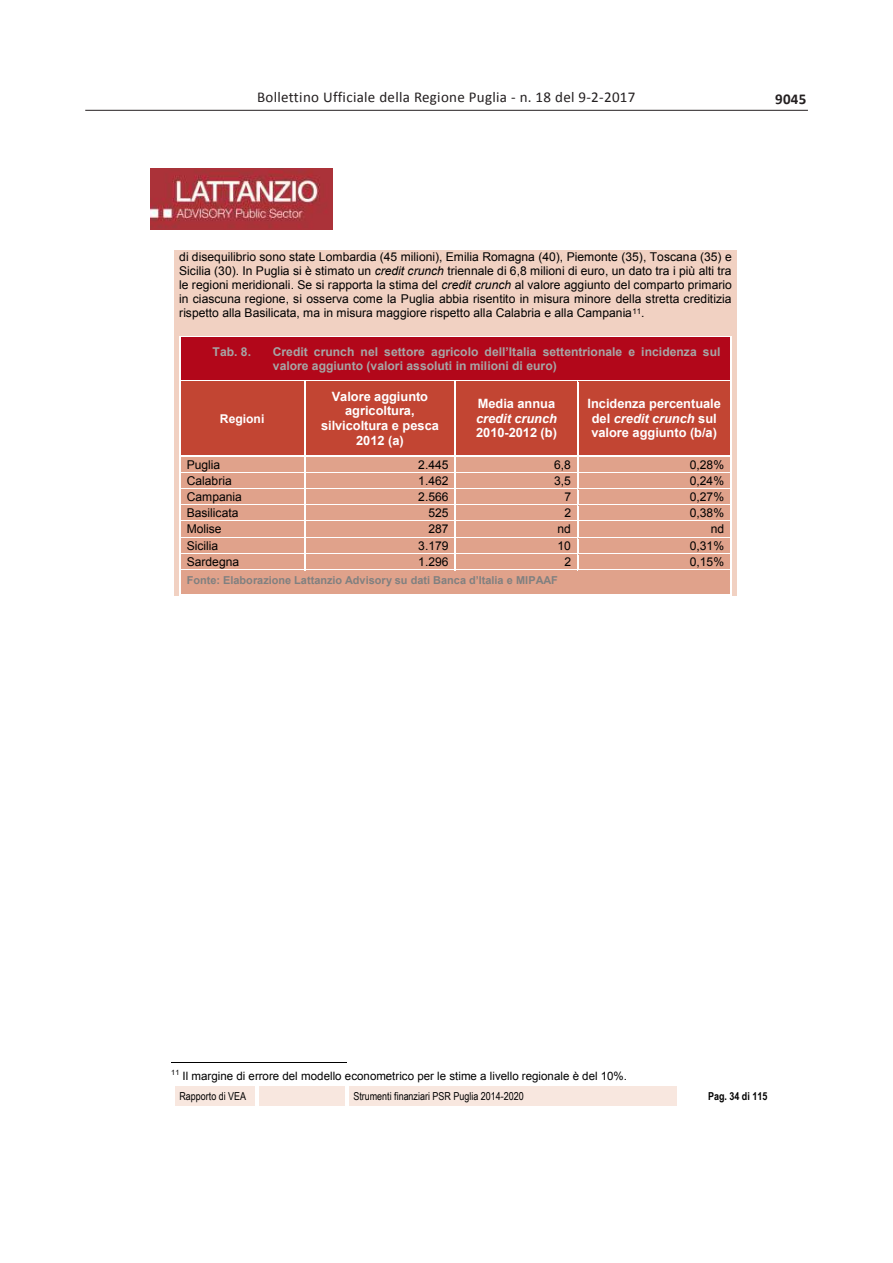
<style>
.page{position:relative;width:893px;height:1263px;background:#fff}
.page>*{position:absolute;margin:0;border:0;box-sizing:border-box;transform-origin:0 0}
.t1{font:15px "Calibri";letter-spacing:.02em;color:#231f20}
.t2{font:700 15px "Calibri";color:#231f20}
.t3{font:700 12.9px/14.7px "Arial";color:#fff;text-align:center}
.t4{font:italic 700 12.9px "Arial";color:#fff}
.t5{font:12.15px/14px "Arial";color:#000;text-align:justify}
.t6{font:700 12.15px/14px "Arial";color:#a6a6a6}
.t7{font:700 12.15px "Arial";color:#fff}
.t8{font:11.55px "Arial";color:#000}
.t9{font:700 10.95px "Arial";color:#808080}
.t10{font:10.95px "Arial Narrow";color:#000}
.t11{font:700 10.95px "Arial Narrow";letter-spacing:-.005em;color:#000}
.s1{font-style:italic}
</style>
<div class="page">
<hr style="left:85px;top:110px;width:723px;height:1px;background:#231f20">
<div style="left:175px;top:1086px;width:80px;height:20px;background:#f8e7df"></div>
<div style="left:259px;top:1086px;width:86px;height:20px;background:#f8e7df"></div>
<div style="left:349px;top:1086px;width:328px;height:20px;background:#f8e7df"></div>
<img style="left:151px;top:169px;width:181px;height:61px">
<div style="left:179px;top:250px;width:553px;height:14px;background:#f1d1c2"></div>
<div style="left:179px;top:264px;width:553px;height:14px;background:#f1d1c2"></div>
<div style="left:179px;top:278px;width:553px;height:14px;background:#f1d1c2"></div>
<div style="left:179px;top:292px;width:553px;height:14px;background:#f1d1c2"></div>
<div style="left:179px;top:306px;width:553px;height:14px;background:#f1d1c2"></div>
<div style="left:179px;top:320px;width:553px;height:16px;background:#f1d1c2"></div>
<div style="left:181px;top:337px;width:549px;height:43px;background:#b2071a"></div>
<div style="left:181px;top:382px;width:123px;height:73px;background:#c24533"></div>
<div style="left:306px;top:382px;width:148px;height:73px;background:#c24533"></div>
<div style="left:456px;top:382px;width:121px;height:73px;background:#c24533"></div>
<div style="left:579px;top:382px;width:151px;height:73px;background:#c24533"></div>
<div style="left:181px;top:457px;width:123px;height:15px;background:#e0a28b"></div>
<div style="left:306px;top:457px;width:148px;height:15px;background:#e0a28b"></div>
<div style="left:456px;top:457px;width:121px;height:15px;background:#e0a28b"></div>
<div style="left:579px;top:457px;width:151px;height:15px;background:#e0a28b"></div>
<div style="left:181px;top:473px;width:123px;height:15px;background:#e0a28b"></div>
<div style="left:306px;top:473px;width:148px;height:15px;background:#e0a28b"></div>
<div style="left:456px;top:473px;width:121px;height:15px;background:#e0a28b"></div>
<div style="left:579px;top:473px;width:151px;height:15px;background:#e0a28b"></div>
<div style="left:181px;top:490px;width:123px;height:14px;background:#e0a28b"></div>
<div style="left:306px;top:490px;width:148px;height:14px;background:#e0a28b"></div>
<div style="left:456px;top:490px;width:121px;height:14px;background:#e0a28b"></div>
<div style="left:579px;top:490px;width:151px;height:14px;background:#e0a28b"></div>
<div style="left:181px;top:506px;width:123px;height:14px;background:#e0a28b"></div>
<div style="left:306px;top:506px;width:148px;height:14px;background:#e0a28b"></div>
<div style="left:456px;top:506px;width:121px;height:14px;background:#e0a28b"></div>
<div style="left:579px;top:506px;width:151px;height:14px;background:#e0a28b"></div>
<div style="left:181px;top:521px;width:123px;height:16px;background:#e0a28b"></div>
<div style="left:306px;top:521px;width:148px;height:16px;background:#e0a28b"></div>
<div style="left:456px;top:521px;width:121px;height:16px;background:#e0a28b"></div>
<div style="left:579px;top:521px;width:151px;height:16px;background:#e0a28b"></div>
<div style="left:181px;top:539px;width:123px;height:14px;background:#e0a28b"></div>
<div style="left:306px;top:539px;width:148px;height:14px;background:#e0a28b"></div>
<div style="left:456px;top:539px;width:121px;height:14px;background:#e0a28b"></div>
<div style="left:579px;top:539px;width:151px;height:14px;background:#e0a28b"></div>
<div style="left:181px;top:555px;width:123px;height:14px;background:#e0a28b"></div>
<div style="left:306px;top:555px;width:148px;height:14px;background:#e0a28b"></div>
<div style="left:456px;top:555px;width:121px;height:14px;background:#e0a28b"></div>
<div style="left:579px;top:555px;width:151px;height:14px;background:#e0a28b"></div>
<div style="left:181px;top:571px;width:549px;height:23px;background:#e0a28b"></div>
<hr style="left:174px;top:250px;width:563px;height:1px;background:#f1d1c2">
<hr style="left:171px;top:1062px;width:175px;height:1px;background:#000">
<p class="t1" style="left:257px;top:88px;width:380px">Bollettino Ufficiale della Regione Puglia - n. 18 del 9-2-2017</p>
<p class="t2" style="left:775px;top:89px;width:33px">9045</p>
<p class="t5" style="left:179px;top:250px;width:554px">di disequilibrio sono state Lombardia (45 milioni), Emilia Romagna (40), Piemonte (35), Toscana (35) e Sicilia (30). In Puglia si è stimato un <span class="s1">credit crunch</span> triennale di 6,8 milioni di euro, un dato tra i più alti tra le regioni meridionali. Se si rapporta la stima del <span class="s1">credit crunch</span> al valore aggiunto del comparto primario in ciascuna regione, si osserva come la Puglia abbia risentito in misura minore della stretta creditizia rispetto alla Basilicata, ma in misura maggiore rispetto alla Calabria e alla Campania<sup>11</sup>.</p>
<p class="t6" style="left:212px;top:345px;width:40px">Tab. 8.</p>
<p class="t6" style="left:273px;top:345px;width:449px">Credit crunch nel settore agricolo dell’Italia settentrionale e incidenza sul valore aggiunto (valori assoluti in milioni di euro)</p>
<p class="t7" style="left:220px;top:410px;width:46px">Regioni</p>
<p class="t3" style="left:321px;top:389px;width:119px">Valore aggiunto agricoltura, silvicoltura e pesca<br>2012 (a)</p>
<p class="t3" style="left:478px;top:397px;width:79px">Media annua</p>
<p class="t4" style="left:476px;top:410px;width:82px">credit crunch</p>
<p class="t3" style="left:476px;top:426px;width:82px">2010-2012 (b)</p>
<p class="t3" style="left:587px;top:397px;width:135px">Incidenza percentuale del <span class="s1">credit crunch</span> sul valore aggiunto (b/a)</p>
<p class="t5" style="left:187px;top:457px;width:35px">Puglia</p>
<p class="t5" style="left:418px;top:457px;width:32px">2.445</p>
<p class="t5" style="left:554px;top:457px;width:18px">6,8</p>
<p class="t5" style="left:690px;top:457px;width:36px">0,28%</p>
<p class="t5" style="left:187px;top:474px;width:47px">Calabria</p>
<p class="t5" style="left:418px;top:474px;width:32px">1.462</p>
<p class="t5" style="left:554px;top:474px;width:18px">3,5</p>
<p class="t5" style="left:690px;top:474px;width:36px">0,24%</p>
<p class="t5" style="left:187px;top:490px;width:57px">Campania</p>
<p class="t5" style="left:418px;top:490px;width:32px">2.566</p>
<p class="t5" style="left:564px;top:490px;width:8px">7</p>
<p class="t5" style="left:690px;top:490px;width:36px">0,27%</p>
<p class="t5" style="left:187px;top:506px;width:53px">Basilicata</p>
<p class="t5" style="left:428px;top:506px;width:22px">525</p>
<p class="t5" style="left:564px;top:506px;width:8px">2</p>
<p class="t5" style="left:690px;top:506px;width:36px">0,38%</p>
<p class="t5" style="left:187px;top:522px;width:36px">Molise</p>
<p class="t5" style="left:428px;top:522px;width:22px">287</p>
<p class="t5" style="left:558px;top:522px;width:15px">nd</p>
<p class="t5" style="left:711px;top:522px;width:15px">nd</p>
<p class="t5" style="left:187px;top:539px;width:33px">Sicilia</p>
<p class="t5" style="left:418px;top:539px;width:32px">3.179</p>
<p class="t5" style="left:558px;top:539px;width:15px">10</p>
<p class="t5" style="left:690px;top:539px;width:36px">0,31%</p>
<p class="t5" style="left:187px;top:555px;width:54px">Sardegna</p>
<p class="t5" style="left:418px;top:555px;width:32px">1.296</p>
<p class="t5" style="left:564px;top:555px;width:8px">2</p>
<p class="t5" style="left:690px;top:555px;width:36px">0,15%</p>
<p class="t9" style="left:187px;top:573px;width:373px">Fonte: Elaborazione Lattanzio Advisory su dati Banca d’Italia e MIPAAF</p>
<p class="t8" style="left:171px;top:1068px;width:457px"><sup>11</sup> Il margine di errore del modello econometrico per le stime a livello regionale è del 10%.</p>
<p class="t10" style="left:180px;top:1088px;width:68px">Rapporto di VEA</p>
<p class="t10" style="left:353px;top:1088px;width:172px">Strumenti finanziari PSR Puglia 2014-2020</p>
<p class="t11" style="left:708px;top:1087px;width:61px">Pag. 34 di 115</p>
</div>
